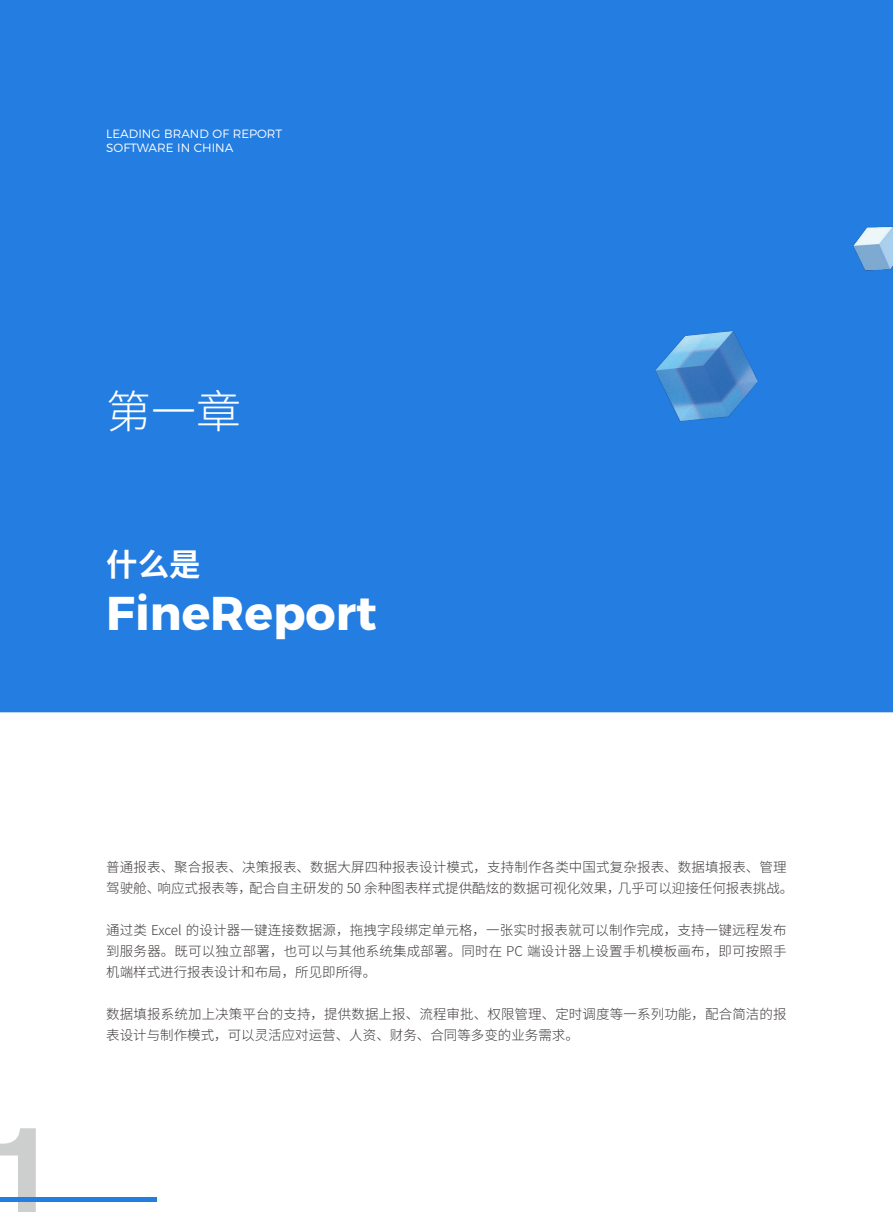
<style>
.page{position:relative;width:893px;height:1212px;background:#fff}
.page>*{position:absolute;margin:0;border:0;box-sizing:border-box;transform-origin:0 0}
.t1{font:700 120px "Helvetica Now Text";color:#cdcece}
.t2{font:700 47.25px "Montserrat";color:#fff}
.t3{font:300 45px "Noto Sans Hans";color:#fff}
.t4{font:700 31.5px "Noto Sans Hans";color:#fff}
.t5{font:300 13.5px/21px "Noto Sans Hans";letter-spacing:.01em;color:#3e3a39}
.t6{font:300 12px/14.4px "Montserrat";color:#fff}
</style>
<div class="page">
<div style="left:0;top:0;width:893px;height:713px;background:#247de1"></div>
<div style="left:0;top:1197px;width:157px;height:5px;background:#247de1"></div>
<p class="t6" style="left:106px;top:125px;width:178px">LEADING BRAND OF REPORT<br>SOFTWARE IN CHINA</p>
<h3 class="t3" style="left:106px;top:386px;width:136px">第一章</h3>
<h3 class="t4" style="left:106px;top:547px;width:96px">什么是</h3>
<h2 class="t2" style="left:106px;top:575px;width:272px">FineReport</h2>
<h1 class="t1" style="left:-7px;top:1080px;width:56px">1</h1>
<p class="t5" style="left:106px;top:856px;width:689px">普通报表、聚合报表、决策报表、数据大屏四种报表设计模式，支持制作各类中国式复杂报表、数据填报表、管理驾驶舱、响应式报表等，配合自主研发的 50 余种图表样式提供酷炫的数据可视化效果，几乎可以迎接任何报表挑战。</p>
<p class="t5" style="left:106px;top:919px;width:682px;text-align:justify">通过类 Excel 的设计器一键连接数据源，拖拽字段绑定单元格，一张实时报表就可以制作完成，支持一键远程发布到服务器。既可以独立部署，也可以与其他系统集成部署。同时在 PC 端设计器上设置手机模板画布，即可按照手机端样式进行报表设计和布局，所见即所得。</p>
<p class="t5" style="left:106px;top:1003px;width:682px">数据填报系统加上决策平台的支持，提供数据上报、流程审批、权限管理、定时调度等一系列功能，配合简洁的报表设计与制作模式，可以灵活应对运营、人资、财务、合同等多变的业务需求。</p>
</div>
